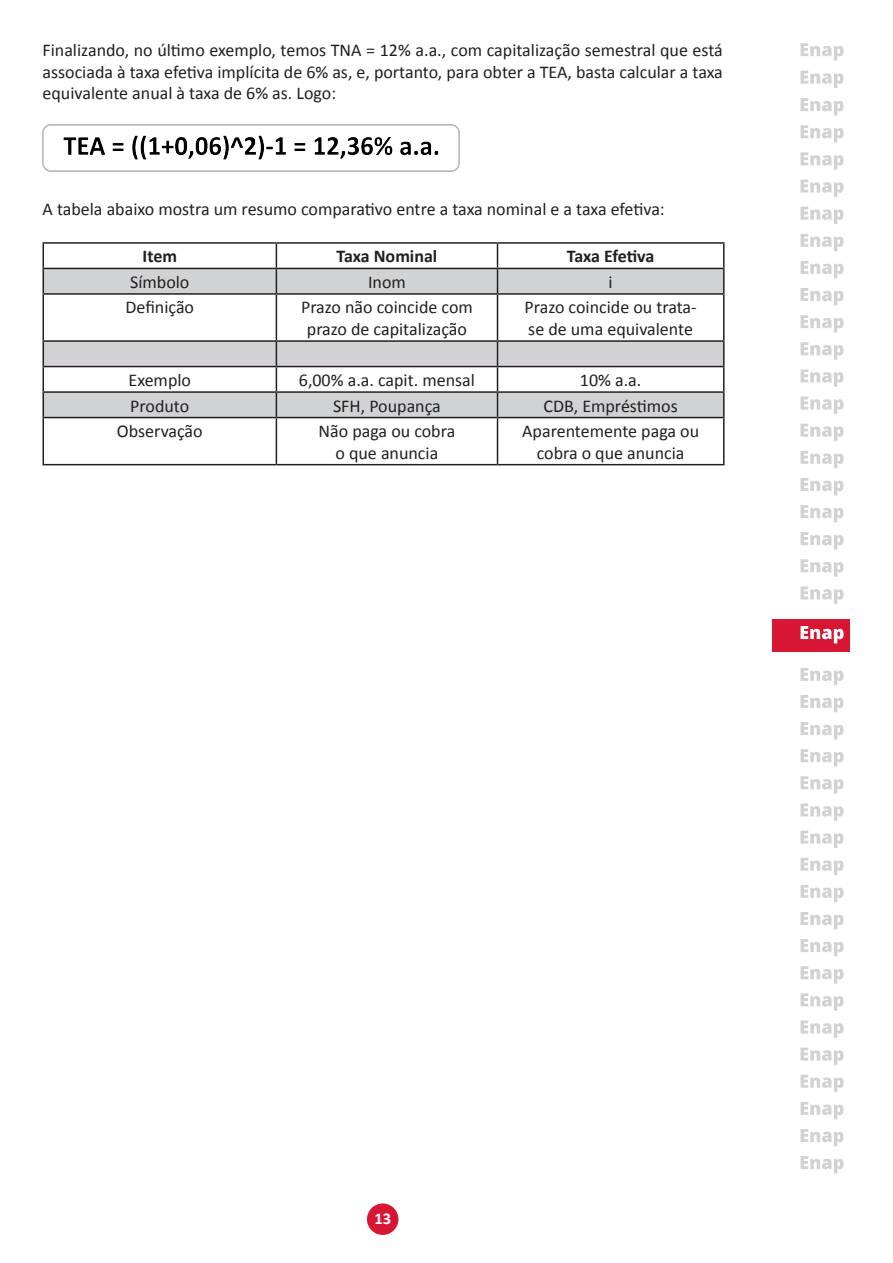
<style>
.page{position:relative;width:893px;height:1263px;background:#fff}
.page>*{position:absolute;margin:0;border:0;box-sizing:border-box;transform-origin:0 0}
.texto{font:18px/21.6px "Calibri";color:#231f20;text-align:center}
.texto-2{font:700 18px "Calibri";letter-spacing:-.01em;color:#231f20}
.t1{font:700 16.5px "Calibri";color:#fff}
</style>
<div class="page">
<div style="left:367px;top:1203px;width:31px;height:32px;background:#d71634;border-radius:50%"></div>
<div style="left:772px;top:619px;width:77px;height:32px;background:#d71634"></div>
<svg style="left:801px;top:626px;width:43px;height:17px"></svg>
<svg style="left:801px;top:98px;width:43px;height:17px"></svg>
<svg style="left:801px;top:125px;width:43px;height:18px"></svg>
<svg style="left:801px;top:152px;width:43px;height:18px"></svg>
<svg style="left:801px;top:180px;width:43px;height:17px"></svg>
<svg style="left:801px;top:207px;width:43px;height:17px"></svg>
<svg style="left:801px;top:234px;width:43px;height:17px"></svg>
<svg style="left:801px;top:261px;width:43px;height:17px"></svg>
<svg style="left:801px;top:288px;width:43px;height:17px"></svg>
<svg style="left:801px;top:315px;width:43px;height:17px"></svg>
<svg style="left:801px;top:342px;width:43px;height:18px"></svg>
<svg style="left:801px;top:369px;width:43px;height:18px"></svg>
<svg style="left:801px;top:397px;width:43px;height:17px"></svg>
<svg style="left:801px;top:424px;width:43px;height:17px"></svg>
<svg style="left:801px;top:451px;width:43px;height:17px"></svg>
<svg style="left:801px;top:478px;width:43px;height:17px"></svg>
<svg style="left:801px;top:505px;width:43px;height:17px"></svg>
<svg style="left:801px;top:532px;width:43px;height:17px"></svg>
<svg style="left:801px;top:559px;width:43px;height:18px"></svg>
<svg style="left:801px;top:586px;width:43px;height:18px"></svg>
<svg style="left:801px;top:668px;width:43px;height:17px"></svg>
<svg style="left:801px;top:695px;width:43px;height:17px"></svg>
<svg style="left:801px;top:722px;width:43px;height:17px"></svg>
<svg style="left:801px;top:749px;width:43px;height:17px"></svg>
<svg style="left:801px;top:776px;width:43px;height:18px"></svg>
<svg style="left:801px;top:803px;width:43px;height:18px"></svg>
<svg style="left:801px;top:830px;width:43px;height:18px"></svg>
<svg style="left:801px;top:858px;width:43px;height:17px"></svg>
<svg style="left:801px;top:885px;width:43px;height:17px"></svg>
<svg style="left:801px;top:912px;width:43px;height:17px"></svg>
<svg style="left:801px;top:939px;width:43px;height:17px"></svg>
<svg style="left:801px;top:966px;width:43px;height:17px"></svg>
<svg style="left:801px;top:993px;width:43px;height:18px"></svg>
<svg style="left:801px;top:1020px;width:43px;height:18px"></svg>
<svg style="left:801px;top:1047px;width:43px;height:18px"></svg>
<svg style="left:801px;top:1075px;width:43px;height:17px"></svg>
<svg style="left:801px;top:1102px;width:43px;height:17px"></svg>
<svg style="left:801px;top:1129px;width:43px;height:17px"></svg>
<svg style="left:801px;top:1156px;width:43px;height:17px"></svg>
<svg style="left:801px;top:71px;width:43px;height:17px"></svg>
<svg style="left:801px;top:43px;width:43px;height:18px"></svg>
<img style="left:43px;top:124px;width:416px;height:47px">
<svg style="left:44px;top:269px;width:679px;height:148px;fill:#d1d2d4"></svg>
<hr style="left:43px;top:242px;width:233px;height:2px;background:#231f20">
<hr style="left:276px;top:242px;width:221px;height:2px;background:#231f20">
<hr style="left:497px;top:242px;width:228px;height:2px;background:#231f20">
<hr style="left:723px;top:244px;width:2px;height:24px;background:#231f20">
<hr style="left:43px;top:268px;width:233px;height:1px;background:#231f20">
<svg style="left:43px;top:244px;width:1px;height:49px"></svg>
<hr style="left:276px;top:268px;width:221px;height:1px;background:#231f20">
<svg style="left:276px;top:244px;width:1px;height:49px"></svg>
<hr style="left:497px;top:268px;width:228px;height:1px;background:#231f20">
<svg style="left:497px;top:244px;width:1px;height:49px"></svg>
<hr style="left:723px;top:269px;width:2px;height:24px;background:#231f20">
<hr style="left:43px;top:293px;width:233px;height:2px;background:#231f20">
<hr style="left:43px;top:295px;width:1px;height:45px;background:#231f20">
<hr style="left:276px;top:293px;width:221px;height:2px;background:#231f20">
<hr style="left:276px;top:295px;width:1px;height:45px;background:#231f20">
<hr style="left:497px;top:293px;width:228px;height:2px;background:#231f20">
<hr style="left:497px;top:295px;width:1px;height:45px;background:#231f20">
<hr style="left:723px;top:295px;width:2px;height:45px;background:#231f20">
<hr style="left:43px;top:340px;width:233px;height:2px;background:#231f20">
<hr style="left:276px;top:340px;width:221px;height:2px;background:#231f20">
<hr style="left:497px;top:340px;width:228px;height:2px;background:#231f20">
<hr style="left:723px;top:342px;width:2px;height:24px;background:#231f20">
<hr style="left:43px;top:366px;width:233px;height:1px;background:#231f20">
<hr style="left:276px;top:366px;width:221px;height:1px;background:#231f20">
<hr style="left:497px;top:366px;width:228px;height:1px;background:#231f20">
<hr style="left:723px;top:367px;width:2px;height:24px;background:#231f20">
<hr style="left:43px;top:391px;width:233px;height:2px;background:#231f20">
<svg style="left:43px;top:342px;width:1px;height:75px"></svg>
<hr style="left:276px;top:391px;width:221px;height:2px;background:#231f20">
<svg style="left:276px;top:342px;width:1px;height:75px"></svg>
<hr style="left:497px;top:391px;width:228px;height:2px;background:#231f20">
<svg style="left:497px;top:342px;width:1px;height:75px"></svg>
<hr style="left:723px;top:393px;width:2px;height:24px;background:#231f20">
<hr style="left:43px;top:417px;width:233px;height:1px;background:#231f20">
<hr style="left:43px;top:418px;width:1px;height:46px;background:#231f20">
<hr style="left:276px;top:417px;width:221px;height:1px;background:#231f20">
<hr style="left:276px;top:418px;width:1px;height:46px;background:#231f20">
<hr style="left:497px;top:417px;width:228px;height:1px;background:#231f20">
<hr style="left:497px;top:418px;width:1px;height:46px;background:#231f20">
<hr style="left:723px;top:418px;width:2px;height:46px;background:#231f20">
<hr style="left:43px;top:464px;width:233px;height:1px;background:#231f20">
<hr style="left:276px;top:464px;width:221px;height:1px;background:#231f20">
<hr style="left:497px;top:464px;width:228px;height:1px;background:#231f20">
<p class="texto" style="left:43px;top:39px;width:682px;text-align:justify">Finalizando, no último exemplo, temos TNA = 12% a.a., com capitalização semestral que está associada à taxa efetiva implícita de 6% as, e, portanto, para obter a TEA, basta calcular a taxa equivalente anual à taxa de 6% as. Logo:</p>
<p class="texto" style="left:43px;top:198px;width:624px">A tabela abaixo mostra um resumo comparativo entre a taxa nominal e a taxa efetiva:</p>
<p class="texto-2" style="left:143px;top:245px;width:36px">Item</p>
<p class="texto-2" style="left:337px;top:245px;width:102px">Taxa Nominal</p>
<p class="texto-2" style="left:567px;top:245px;width:89px">Taxa Efetiva</p>
<p class="texto" style="left:130px;top:271px;width:61px">Símbolo</p>
<p class="texto" style="left:368px;top:271px;width:39px">Inom</p>
<p class="texto" style="left:609px;top:271px;width:6px">i</p>
<p class="texto" style="left:126px;top:297px;width:70px">Definição</p>
<p class="texto" style="left:301px;top:297px;width:173px">Prazo não coincide com prazo de capitalização</p>
<p class="texto" style="left:525px;top:297px;width:174px;text-align:left">Prazo coincide ou trata&shy;se de uma equivalente</p>
<p class="texto" style="left:129px;top:369px;width:64px">Exemplo</p>
<p class="texto" style="left:299px;top:369px;width:178px">6,00% a.a. capit. mensal</p>
<p class="texto" style="left:580px;top:369px;width:63px">10% a.a.</p>
<p class="texto" style="left:130px;top:395px;width:61px">Produto</p>
<p class="texto" style="left:333px;top:395px;width:109px">SFH, Poupança</p>
<p class="texto" style="left:544px;top:395px;width:136px">CDB, Empréstimos</p>
<p class="texto" style="left:117px;top:420px;width:87px">Observação</p>
<p class="texto" style="left:319px;top:420px;width:138px">Não paga ou cobra o que anuncia</p>
<p class="texto" style="left:522px;top:420px;width:178px">Aparentemente paga ou cobra o que anuncia</p>
<p class="t1" style="left:374px;top:1208px;width:18px">13</p>
</div>
